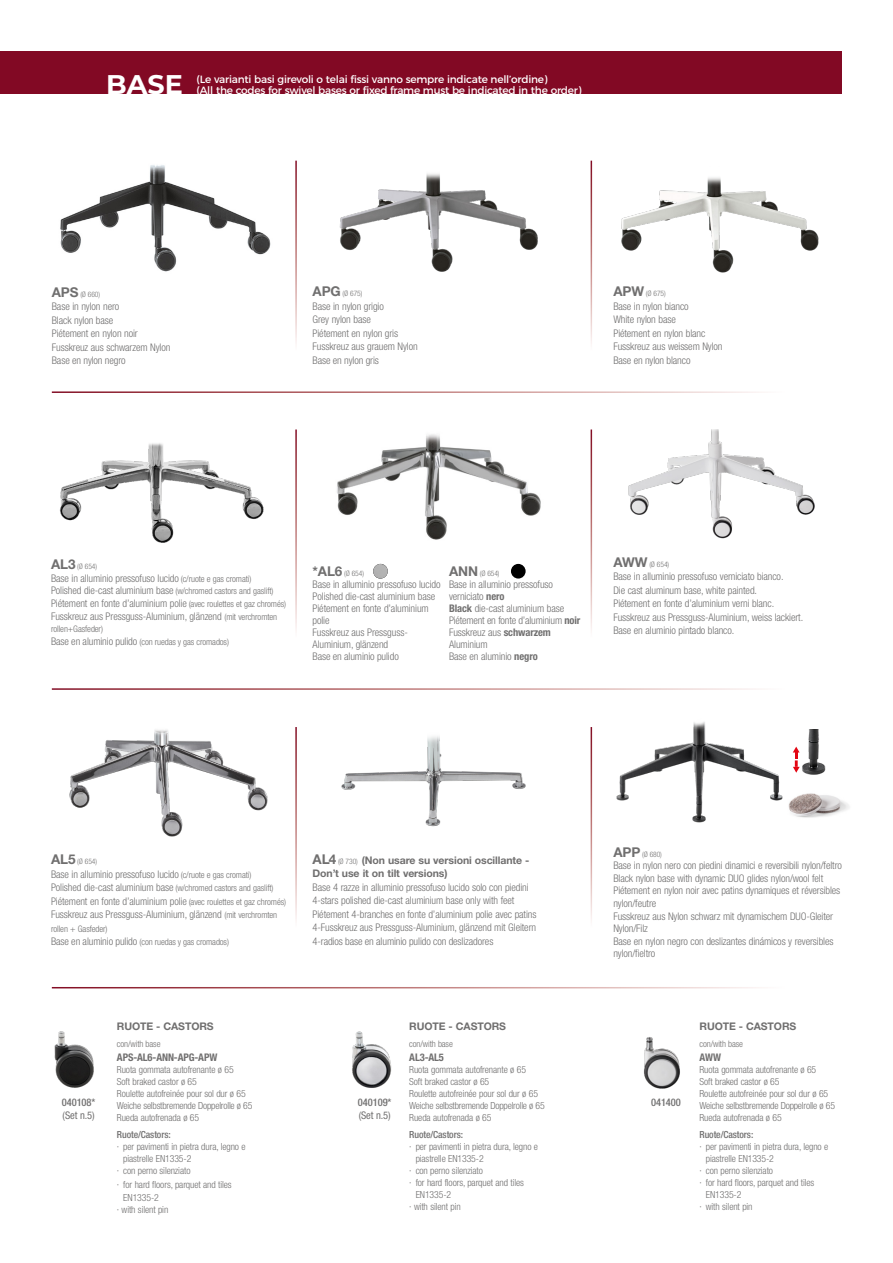
<style>
.page{position:relative;width:893px;height:1263px;background:#fff}
.page>*{position:absolute;margin:0;border:0;box-sizing:border-box;transform-origin:0 0}
.t1{font:700 27px "Montserrat";color:#fff}
.t2{font:300 condensed 10.5px/13.5px "Helvetica Neue LT Std";letter-spacing:-.01em;color:#706f6f}
.t3{font:10.5px "Montserrat";letter-spacing:-.02em;color:#fff}
.t4{font:700 10.5px/13.5px "Helvetica Neue LT Std";letter-spacing:-.01em;color:#706f6f}
.t5{font:700 condensed 10.5px "Helvetica Neue LT Std";letter-spacing:-.01em;color:#706f6f}
.t6{font:500 condensed 10.5px "Helvetica Neue LT Std";letter-spacing:-.01em;color:#706f6f}
.t7{font:condensed 10.5px "Helvetica Neue LT Std";letter-spacing:-.01em;color:#706f6f}
.t8{font:300 condensed 9.75px/12px "Helvetica Neue LT Std";letter-spacing:-.01em;color:#706f6f}
.t9{font:500 condensed 9.75px "Helvetica Neue LT Std";letter-spacing:-.01em;color:#706f6f}
.t10{font:300 condensed 9px/12.6px "Helvetica Neue LT Std";letter-spacing:-.01em;color:#706f6f}
.t11{font:300 condensed 7.5px "Helvetica Neue LT Std";letter-spacing:-.01em;color:#706f6f}
.s1{font-weight:700;font-stretch:normal;font-size:13.5px}
.s2{font-size:9px}
.s3{font-size:10.5px}
.s4{font-weight:700}
.s5{font-size:13.5px}
.s6{font-weight:300;font-stretch:condensed;font-size:7.5px}
</style>
<div class="page">
<div style="left:0;top:51px;width:842px;height:43px;background:#820924"></div>
<img style="left:60px;top:165px;width:211px;height:107px">
<img style="left:621px;top:177px;width:198px;height:96px">
<img style="left:339px;top:173px;width:199px;height:99px">
<img style="left:60px;top:443px;width:204px;height:100px">
<img style="left:628px;top:429px;width:187px;height:110px">
<img style="left:337px;top:434px;width:204px;height:106px">
<div style="left:511px;top:564px;width:15px;height:14px;background:#000;border-radius:50%"></div>
<img style="left:373px;top:564px;width:15px;height:14px;border-radius:7px">
<img style="left:54px;top:1031px;width:40px;height:57px">
<img style="left:644px;top:1037px;width:36px;height:52px">
<img style="left:352px;top:1031px;width:40px;height:57px">
<img style="left:69px;top:730px;width:199px;height:107px">
<img style="left:341px;top:736px;width:185px;height:91px">
<img style="left:616px;top:722px;width:167px;height:101px">
<img style="left:781px;top:729px;width:45px;height:51px">
<img style="left:788px;top:793px;width:61px;height:25px">
<svg style="left:793px;top:747px;width:7px;height:26px"></svg>
<h1 class="t1" style="left:106px;top:64px;width:78px">BASE</h1>
<p class="t3" style="left:197px;top:81px;width:386px">(All the codes for swivel bases or fixed frame must be indicated in the order)</p>
<p class="t3" style="left:197px;top:71px;width:352px">(Le varianti basi girevoli o telai fissi vanno sempre indicate nell’ordine)</p>
<p class="t11" style="left:52px;top:290px;width:50px"><span class="s1">APS</span> (Ø 660)</p>
<p class="t2" style="left:52px;top:300px;width:120px">Base in nylon nero<br>Black nylon base<br>Piétement en nylon noir<br>Fusskreuz aus schwarzem Nylon<br>Base en nylon negro</p>
<p class="t11" style="left:313px;top:289px;width:51px"><span class="s1">APG</span> (Ø 675)</p>
<p class="t2" style="left:313px;top:299px;width:107px">Base in nylon grigio<br>Grey nylon base<br>Piétement en nylon gris<br>Fusskreuz aus grauem Nylon<br>Base en nylon gris</p>
<p class="t11" style="left:613px;top:289px;width:54px"><span class="s1">APW</span> (Ø 675)</p>
<p class="t2" style="left:613px;top:299px;width:111px">Base in nylon bianco<br>White nylon base<br>Piétement en nylon blanc<br>Fusskreuz aus weissem Nylon<br>Base en nylon blanco</p>
<p class="t11" style="left:51px;top:562px;width:48px"><span class="s1">AL3</span> (Ø 654)</p>
<p class="t2" style="left:51px;top:572px;width:237px;line-height:12.6px">Base in alluminio pressofuso lucido <span class="s2">(c/ruote e gas cromati)<br></span>Polished die-cast aluminium base <span class="s2">(w/chromed castors and gaslift)<br></span>Piétement en fonte d’aluminium polie <span class="s2">(avec roulettes et gaz chromés)<br></span>Fusskreuz aus Pressguss-Aluminium, glänzend <span class="s2">(mit verchromten</span></p>
<p class="t10" style="left:51px;top:623px;width:180px">rollen+Gasfeder)<br><span class="s3">Base en aluminio pulido</span> (con ruedas y gas cromados)</p>
<p class="t11" style="left:313px;top:569px;width:53px"><span class="s1">*AL6</span> (Ø 654)</p>
<p class="t2" style="left:313px;top:578px;width:129px;line-height:12px">Base in alluminio pressofuso lucido<br>Polished die-cast aluminium base<br>Piétement en fonte d’aluminium polie<br>Fusskreuz aus Pressguss-<br>Aluminium, glänzend<br>Base en aluminio pulido</p>
<p class="t11" style="left:449px;top:569px;width:52px"><span class="s1">ANN</span> (Ø 654)</p>
<p class="t2" style="left:449px;top:578px;width:133px;line-height:12px">Base in alluminio pressofuso verniciato <span class="s4">nero<br>Black</span> die-cast aluminium base<br>Piétement en fonte d’aluminium <span class="s4">noir<br></span>Fusskreuz aus <span class="s4">schwarzem<br></span>Aluminium<br>Base en aluminio <span class="s4">negro</span></p>
<p class="t11" style="left:613px;top:560px;width:57px"><span class="s1">AWW</span> (Ø 654)</p>
<p class="t2" style="left:613px;top:570px;width:191px">Base in alluminio pressofuso verniciato bianco.<br>Die cast aluminum base, white painted.<br>Piétement en fonte d’aluminium verni blanc.<br>Fusskreuz aus Pressguss-Aluminium, weiss lackiert.<br>Base en aluminio pintado blanco.</p>
<p class="t11" style="left:51px;top:857px;width:48px"><span class="s1">AL5</span> (Ø 654)</p>
<p class="t2" style="left:51px;top:867px;width:237px">Base in alluminio pressofuso lucido <span class="s2">(c/ruote e gas cromati)<br></span>Polished die-cast aluminium base <span class="s2">(w/chromed castors and gaslift)<br></span>Piétement en fonte d’aluminium polie <span class="s2">(avec roulettes et gaz chromés)<br></span>Fusskreuz aus Pressguss-Aluminium, glänzend <span class="s2">(mit verchromten</span></p>
<p class="t10" style="left:51px;top:922px;width:180px;line-height:13.5px">rollen + Gasfeder)<br><span class="s3">Base en aluminio pulido</span> (con ruedas y gas cromados)</p>
<p class="t4" style="left:313px;top:853px;width:218px"><span class="s5">AL4</span> <span class="s6">(Ø 730)</span> (Non usare su versioni oscillante -<br>Don’t use it on tilt versions)</p>
<p class="t2" style="left:313px;top:880px;width:225px">Base 4 razze in alluminio pressofuso lucido solo con piedini 4-stars polished die-cast aluminium base only with feet Piétement 4-branches en fonte d’aluminium polie avec patins 4-Fusskreuz aus Pressguss-Aluminium, glänzend mit Gleitern 4-radios base en aluminio pulido con deslizadores</p>
<p class="t6" style="left:62px;top:1096px;width:35px">040108*</p>
<p class="t7" style="left:63px;top:1109px;width:34px">(Set n.5)</p>
<p class="t4" style="left:117px;top:1019px;width:98px">RUOTE - CASTORS</p>
<p class="t10" style="left:117px;top:1037px;width:45px">con/with base</p>
<p class="t5" style="left:117px;top:1050px;width:102px">APS-AL6-ANN-APG-APW</p>
<p class="t8" style="left:117px;top:1063px;width:137px">Ruota gommata autofrenante ø 65<br>Soft braked castor ø 65<br>Roulette autofreinée pour sol dur ø 65<br>Weiche selbstbremende Doppelrolle ø 65<br>Rueda autofrenada ø 65</p>
<p class="t9" style="left:117px;top:1129px;width:55px">Ruote/Castors:</p>
<p class="t8" style="left:117px;top:1141px;width:130px">· per pavimenti in pietra dura, legno e</p>
<p class="t8" style="left:123px;top:1153px;width:70px">piastrelle EN1335-2</p>
<p class="t8" style="left:117px;top:1165px;width:75px">· con perno silenziato</p>
<p class="t8" style="left:117px;top:1179px;width:116px">· for hard floors, parquet and tiles</p>
<p class="t8" style="left:123px;top:1191px;width:37px">EN1335-2</p>
<p class="t8" style="left:117px;top:1203px;width:53px">· with silent pin</p>
<p class="t6" style="left:358px;top:1096px;width:35px">040109*</p>
<p class="t7" style="left:359px;top:1109px;width:34px">(Set n.5)</p>
<p class="t4" style="left:409px;top:1019px;width:98px">RUOTE - CASTORS</p>
<p class="t10" style="left:409px;top:1037px;width:45px">con/with base</p>
<p class="t5" style="left:409px;top:1050px;width:36px">AL3-AL5</p>
<p class="t8" style="left:409px;top:1063px;width:137px">Ruota gommata autofrenante ø 65<br>Soft braked castor ø 65<br>Roulette autofreinée pour sol dur ø 65<br>Weiche selbstbremende Doppelrolle ø 65<br>Rueda autofrenada ø 65</p>
<p class="t9" style="left:409px;top:1129px;width:55px">Ruote/Castors:</p>
<p class="t8" style="left:409px;top:1141px;width:130px">· per pavimenti in pietra dura, legno e</p>
<p class="t8" style="left:416px;top:1153px;width:70px">piastrelle EN1335-2</p>
<p class="t8" style="left:409px;top:1165px;width:75px">· con perno silenziato</p>
<p class="t8" style="left:409px;top:1177px;width:116px">· for hard floors, parquet and tiles</p>
<p class="t8" style="left:416px;top:1189px;width:37px">EN1335-2</p>
<p class="t8" style="left:409px;top:1201px;width:53px">· with silent pin</p>
<p class="t11" style="left:613px;top:850px;width:50px"><span class="s1">APP</span> (Ø 680)</p>
<p class="t2" style="left:613px;top:859px;width:230px;line-height:12.6px">Base in nylon nero con piedini dinamici e reversibili nylon/feltro Black nylon base with dynamic DUO glides nylon/wool felt Piétement en nylon noir avec patins dynamiques et réversibles nylon/feutre<br>Fusskreuz aus Nylon schwarz mit dynamischem DUO-Gleiter Nylon/Filz<br>Base en nylon negro con deslizantes dinámicos y reversibles nylon/fieltro</p>
<p class="t6" style="left:651px;top:1096px;width:31px">041400</p>
<p class="t4" style="left:699px;top:1019px;width:98px">RUOTE - CASTORS</p>
<p class="t10" style="left:699px;top:1037px;width:45px">con/with base</p>
<p class="t5" style="left:699px;top:1050px;width:23px">AWW</p>
<p class="t8" style="left:699px;top:1063px;width:137px">Ruota gommata autofrenante ø 65<br>Soft braked castor ø 65<br>Roulette autofreinée pour sol dur ø 65<br>Weiche selbstbremende Doppelrolle ø 65<br>Rueda autofrenada ø 65</p>
<p class="t9" style="left:699px;top:1129px;width:55px">Ruote/Castors:</p>
<p class="t8" style="left:699px;top:1141px;width:130px">· per pavimenti in pietra dura, legno e</p>
<p class="t8" style="left:706px;top:1153px;width:70px">piastrelle EN1335-2</p>
<p class="t8" style="left:699px;top:1165px;width:75px">· con perno silenziato</p>
<p class="t8" style="left:699px;top:1177px;width:116px">· for hard floors, parquet and tiles</p>
<p class="t8" style="left:706px;top:1189px;width:37px">EN1335-2</p>
<p class="t8" style="left:699px;top:1201px;width:55px">· with silent pin</p>
</div>
